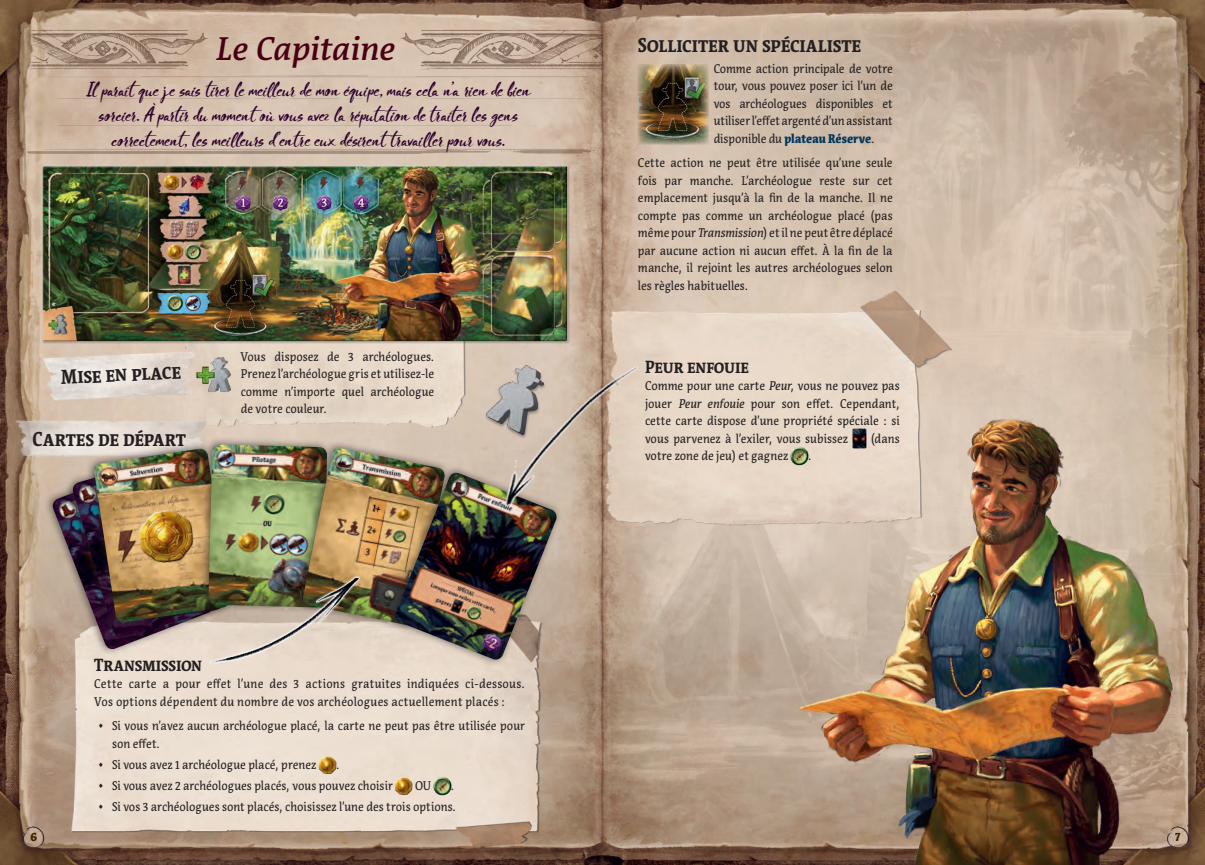
<style>
.page{position:relative;width:1205px;height:865px;background:#fff}
.page>*{position:absolute;margin:0;border:0;box-sizing:border-box;transform-origin:0 0}
.Headline_2{font:italic 500 32.5px "Acuta";color:#490014}
.Headline_4{font:700 20px "Acuta";letter-spacing:-.01em;color:#231f20;scale:.9 1}
.Headline_5_-_cardnam{font:700 17.5px "Acuta";letter-spacing:-.01em;color:#231f20;scale:.9 1}
.Fluff{font:16.88px/25px "Blooms";letter-spacing:-.01em;color:#2d002c;text-align:center}
.t1{font:12.5px/17.5px "Acuta";color:#231f20;text-align:justify;scale:.9 1}
.t2{font:12.5px/17.5px "Acuta";letter-spacing:.02em;color:#231f20;scale:.9 1}
.t3{font:900 12.5px "Acuta";color:#322500;scale:.9 1}
.s1{font-weight:900;color:#00375c}
.s2{font-style:italic}
</style>
<div class="page">
<img style="left:0;top:0;width:1205px;height:865px">
<img style="left:27px;top:206px;width:1160px;height:641px">
<img style="left:30px;top:18px;width:1157px;height:611px">
<img style="left:172px;top:343px;width:326px;height:92px">
<img style="left:602px;top:290px;width:356px;height:236px">
<img style="left:27px;top:72px;width:575px;height:87px">
<div style="left:41px;top:166px;width:527px;height:175px;background:#231f20;opacity:.75"></div>
<img style="left:772px;top:416px;width:408px;height:449px">
<img style="left:401px;top:28px;width:201px;height:43px">
<img style="left:27px;top:28px;width:182px;height:43px">
<img style="left:71px;top:632px;width:476px;height:215px">
<img style="left:6px;top:413px;width:215px;height:50px">
<img style="left:207px;top:356px;width:25px;height:36px">
<img style="left:196px;top:363px;width:21px;height:24px">
<img style="left:319px;top:755px;width:17px;height:19px">
<img style="left:395px;top:776px;width:18px;height:19px">
<img style="left:434px;top:776px;width:17px;height:19px">
<img style="left:38px;top:351px;width:158px;height:49px">
<div style="left:43px;top:454px;width:175px;height:202px;background:#231f20;opacity:.6"></div>
<img style="left:52px;top:462px;width:135px;height:188px">
<div style="left:64px;top:446px;width:165px;height:198px;background:#231f20;opacity:.6"></div>
<img style="left:72px;top:454px;width:115px;height:183px">
<div style="left:85px;top:441px;width:150px;height:188px;background:#231f20;opacity:.6"></div>
<img style="left:94px;top:449px;width:105px;height:173px">
<div style="left:199px;top:436px;width:134px;height:178px;background:#231f20;opacity:.6"></div>
<img style="left:208px;top:444px;width:86px;height:97px">
<div style="left:294px;top:440px;width:156px;height:192px;background:#231f20;opacity:.6"></div>
<img style="left:302px;top:448px;width:143px;height:178px">
<div style="left:386px;top:465px;width:176px;height:201px;background:#231f20;opacity:.6"></div>
<img style="left:394px;top:473px;width:163px;height:187px">
<img style="left:638px;top:64px;width:71px;height:81px">
<img style="left:852px;top:428px;width:14px;height:20px">
<img style="left:791px;top:446px;width:17px;height:20px">
<img style="left:187px;top:541px;width:194px;height:161px">
<img style="left:482px;top:350px;width:179px;height:177px">
<img style="left:22px;top:824px;width:24px;height:24px">
<img style="left:1165px;top:824px;width:25px;height:24px">
<p class="Headline_2" style="left:215px;top:29px;width:181px">Le Capitaine</p>
<p class="Fluff" style="left:86px;top:78px;width:446px">Il paraît que je sais tirer le meilleur de mon équipe, mais cela n’a rien de bien sorcier. À partir du moment où vous avez la réputation de traiter les gens correctement, les meilleurs d’entre eux désirent travailler pour vous.</p>
<p class="Headline_4" style="left:60px;top:365px;width:135px;rotate:-3deg">Mise en place</p>
<p class="Headline_4" style="left:33px;top:426px;width:172px">Cartes de départ</p>
<p class="t1" style="left:241px;top:347px;width:217px">Vous disposez de 3 archéologues.<br>Prenez l’archéologue gris et utilisez-le comme n’importe quel archéologue de votre couleur.</p>
<p class="Headline_5_-_cardnam" style="left:94px;top:654px;width:121px">Transmission</p>
<p class="t2" style="left:94px;top:675px;width:480px">Cette carte a pour effet l’une des 3 actions gratuites indiquées ci-dessous.<br>Vos options dépendent du nombre de vos archéologues actuellement placés :</p>
<p class="t1" style="left:112px;top:717px;width:460px;text-indent:-14px">◊ Si vous n’avez aucun archéologue placé, la carte ne peut pas être utilisée pour son effet.</p>
<p class="t1" style="left:98px;top:755px;width:244px">◊ Si vous avez 1 archéologue placé, prenez</p>
<p class="t1" style="left:336px;top:755px;width:5px">.</p>
<p class="t1" style="left:98px;top:776px;width:329px">◊ Si vous avez 2 archéologues placés, vous pouvez choisir</p>
<p class="t1" style="left:415px;top:776px;width:19px">OU</p>
<p class="t1" style="left:451px;top:776px;width:5px">.</p>
<p class="t1" style="left:98px;top:798px;width:399px">◊ Si vos 3 archéologues sont placés, choisissez l’une des trois options.</p>
<p class="Headline_4" style="left:638px;top:32px;width:250px">Solliciter un spécialiste</p>
<p class="t1" style="left:714px;top:60px;width:200px">Comme action principale de votre tour, vous pouvez poser ici l’un de vos archéologues disponibles et utiliser l’effet argenté d’un assistant disponible du <span class="s1">plateau Réserve</span>.</p>
<p class="t1" style="left:638px;top:154px;width:285px">Cette action ne peut être utilisée qu’une seule fois par manche. L’archéologue reste sur cet emplacement jusqu’à la fin de la manche. Il ne compte pas comme un archéologue placé (pas même pour <span class="s2">Transmission</span>) et il ne peut être déplacé par aucune action ni aucun effet. À la fin de la manche, il rejoint les autres archéologues selon les règles habituelles.</p>
<p class="Headline_5_-_cardnam" style="left:645px;top:356px;width:117px">Peur enfouie</p>
<p class="t1" style="left:645px;top:377px;width:285px">Comme pour une carte <span class="s2">Peur</span>, vous ne pouvez pas jouer <span class="s2">Peur enfouie</span> pour son effet. Cependant, cette carte dispose d’une propriété spéciale : si vous parvenez à l’exiler, vous subissez</p>
<p class="t1" style="left:871px;top:429px;width:34px">(dans</p>
<p class="t1" style="left:645px;top:447px;width:161px">votre zone de jeu) et gagnez</p>
<p class="t1" style="left:808px;top:447px;width:5px">.</p>
<p class="t3" style="left:30px;top:829px;width:9px">6</p>
<p class="t3" style="left:1175px;top:829px;width:8px">7</p>
</div>
